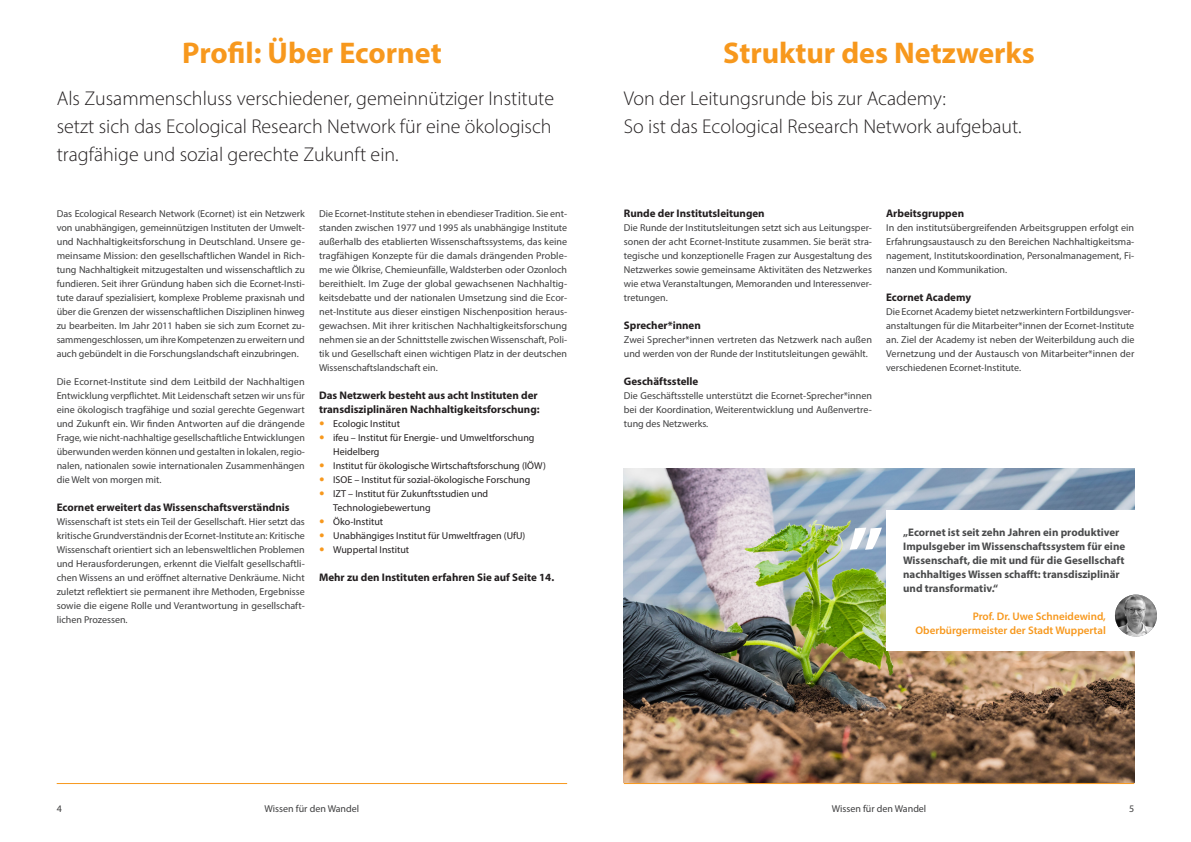
<style>
.page{position:relative;width:1191px;height:842px;background:#fff}
.page>*{position:absolute;margin:0;border:0;box-sizing:border-box;transform-origin:0 0}
.t1{font:700 30px "Myriad Pro";color:#f7981d}
.intro{font:300 20px/28px "Myriad Pro";color:#231f20;text-align:justify}
.zwischenhead{font:700 11px/14px "Myriad Pro";color:#231f20}
.zwischenhead-2{font:700 11px/14px "Myriad Pro";color:#4b4c4d}
.zwischenhead-3{font:600 11px/14px "Myriad Pro";color:#f7981d;text-align:right}
.copy{font:10px/14px "Myriad Pro";color:#3e3e3f;text-align:justify}
.t2{font:10px/14px "Myriad Pro";color:#231f20}
</style>
<div class="page">
<img style="left:624px;top:469px;width:510px;height:314px">
<div style="left:886px;top:511px;width:271px;height:140px;background:#fff"></div>
<img style="left:1115px;top:595px;width:42px;height:42px;border-radius:21px">
<svg style="left:849px;top:528px;width:33px;height:22px"></svg>
<hr style="left:57px;top:783px;width:510px;height:1px;background:#f7981d">
<hr style="left:624px;top:783px;width:510px;height:1px;background:#f7981d">
<p class="t1" style="left:182px;top:33px;width:261px">Profil: Über Ecornet</p>
<p class="intro" style="left:57px;top:84px;width:499px">Als Zusammenschluss verschiedener, gemeinnütziger Institute setzt sich das Ecological Research Network für eine ökologisch tragfähige und sozial gerechte Zukunft ein.</p>
<p class="copy" style="left:57px;top:206px;width:250px">Das Ecological Research Network (Ecornet) ist ein Netzwerk von unabhängigen, gemeinnützigen Instituten der Umwelt&shy;und Nachhaltigkeitsforschung in Deutschland. Unsere ge&shy;meinsame Mission: den gesellschaftlichen Wandel in Rich&shy;tung Nachhaltigkeit mitzugestalten und wissenschaftlich zu fundieren. Seit ihrer Gründung haben sich die Ecornet-Insti&shy;tute darauf spezialisiert, komplexe Probleme praxisnah und über die Grenzen der wissenschaftlichen Disziplinen hinweg zu bearbeiten. Im Jahr 2011 haben sie sich zum Ecornet zu&shy;sammengeschlossen, um ihre Kompetenzen zu erweitern und auch gebündelt in die Forschungslandschaft einzubringen.</p>
<p class="copy" style="left:57px;top:374px;width:250px">Die Ecornet-Institute sind dem Leitbild der Nachhaltigen Entwicklung verpflichtet. Mit Leidenschaft setzen wir uns für eine ökologisch tragfähige und sozial gerechte Gegenwart und Zukunft ein. Wir finden Antworten auf die drängende Frage, wie nicht-nachhaltige gesellschaftliche Entwicklungen überwunden werden können und gestalten in lokalen, regio&shy;nalen, nationalen sowie internationalen Zusammenhängen die Welt von morgen mit.</p>
<p class="zwischenhead" style="left:57px;top:499px;width:234px">Ecornet erweitert das Wissenschaftsverständnis</p>
<p class="copy" style="left:57px;top:514px;width:250px">Wissenschaft ist stets ein Teil der Gesellschaft. Hier setzt das kritische Grundverständnis der Ecornet-Institute an: Kritische Wissenschaft orientiert sich an lebensweltlichen Problemen und Herausforderungen, erkennt die Vielfalt gesellschaftli&shy;chen Wissens an und eröffnet alternative Denkräume. Nicht zuletzt reflektiert sie permanent ihre Methoden, Ergebnisse sowie die eigene Rolle und Verantwortung in gesellschaft&shy;lichen Prozessen.</p>
<p class="copy" style="left:319px;top:206px;width:250px">Die Ecornet-Institute stehen in ebendieser Tradition. Sie ent&shy;standen zwischen 1977 und 1995 als unabhängige Institute außerhalb des etablierten Wissenschaftssystems, das keine tragfähigen Konzepte für die damals drängenden Proble&shy;me wie Ölkrise, Chemieunfälle, Waldsterben oder Ozonloch bereithielt. Im Zuge der global gewachsenen Nachhaltig&shy;keitsdebatte und der nationalen Umsetzung sind die Ecor&shy;net-Institute aus dieser einstigen Nischenposition heraus&shy;gewachsen. Mit ihrer kritischen Nachhaltigkeitsforschung nehmen sie an der Schnittstelle zwischen Wissenschaft, Poli&shy;tik und Gesellschaft einen wichtigen Platz in der deutschen Wissenschaftslandschaft ein.</p>
<p class="zwischenhead" style="left:319px;top:387px;width:222px">Das Netzwerk besteht aus acht Instituten der transdisziplinären Nachhaltigkeitsforschung:</p>
<p class="t2" style="left:333px;top:416px;width:68px">Ecologic Institut</p>
<p class="t2" style="left:333px;top:430px;width:203px">ifeu – Institut für Energie- und Umweltforschung<br>Heidelberg</p>
<p class="t2" style="left:333px;top:458px;width:214px">Institut für ökologische Wirtschaftsforschung (IÖW)</p>
<p class="t2" style="left:333px;top:472px;width:198px">ISOE – Institut für sozial-ökologische Forschung</p>
<p class="t2" style="left:333px;top:486px;width:157px">IZT – Institut für Zukunftsstudien und<br>Technologiebewertung</p>
<p class="t2" style="left:333px;top:514px;width:52px">Öko-Institut</p>
<p class="t2" style="left:333px;top:528px;width:194px">Unabhängiges Institut für Umweltfragen (UfU)</p>
<p class="t2" style="left:333px;top:542px;width:78px">Wuppertal Institut</p>
<p class="zwischenhead" style="left:319px;top:569px;width:237px">Mehr zu den Instituten erfahren Sie auf Seite 14.</p>
<p class="t1" style="left:723px;top:33px;width:313px">Struktur des Netzwerks</p>
<p class="intro" style="left:624px;top:84px;width:399px">Von der Leitungsrunde bis zur Academy:<br>So ist das Ecological Research Network aufgebaut.</p>
<p class="zwischenhead" style="left:624px;top:205px;width:142px">Runde der Institutsleitungen</p>
<p class="copy" style="left:624px;top:220px;width:250px">Die Runde der Institutsleitungen setzt sich aus Leitungsper&shy;sonen der acht Ecornet-Institute zusammen. Sie berät stra&shy;tegische und konzeptionelle Fragen zur Ausgestaltung des Netzwerkes sowie gemeinsame Aktivitäten des Netzwerkes wie etwa Veranstaltungen, Memoranden und Interessenver&shy;tretungen.</p>
<p class="zwischenhead" style="left:624px;top:317px;width:78px">Sprecher*innen</p>
<p class="copy" style="left:624px;top:332px;width:250px">Zwei Sprecher*innen vertreten das Netzwerk nach außen und werden von der Runde der Institutsleitungen gewählt.</p>
<p class="zwischenhead" style="left:624px;top:373px;width:76px">Geschäftsstelle</p>
<p class="copy" style="left:624px;top:388px;width:250px">Die Geschäftsstelle unterstützt die Ecornet-Sprecher*innen bei der Koordination, Weiterentwicklung und Außenvertre&shy;tung des Netzwerks.</p>
<p class="zwischenhead" style="left:886px;top:205px;width:79px">Arbeitsgruppen</p>
<p class="copy" style="left:886px;top:220px;width:250px">In den institutsübergreifenden Arbeitsgruppen erfolgt ein Erfahrungsaustausch zu den Bereichen Nachhaltigkeitsma&shy;nagement, Institutskoordination, Personalmanagement, Fi&shy;nanzen und Kommunikation.</p>
<p class="zwischenhead" style="left:886px;top:289px;width:86px">Ecornet Academy</p>
<p class="copy" style="left:886px;top:304px;width:250px">Die Ecornet Academy bietet netzwerkintern Fortbildungsver&shy;anstaltungen für die Mitarbeiter*innen der Ecornet-Institute an. Ziel der Academy ist neben der Weiterbildung auch die Vernetzung und der Austausch von Mitarbeiter*innen der verschiedenen Ecornet-Institute.</p>
<p class="zwischenhead-2" style="left:903px;top:525px;width:224px">„Ecornet ist seit zehn Jahren ein produktiver Impulsgeber im Wissenschaftssystem für eine Wissenschaft, die mit und für die Gesellschaft nachhaltiges Wissen schafft: transdisziplinär und transformativ.“</p>
<p class="zwischenhead-3" style="left:915px;top:609px;width:192px">Prof. Dr. Uwe Schneidewind,<br>Oberbürgermeister der Stadt Wuppertal</p>
<p class="copy" style="left:57px;top:802px;width:7px">4</p>
<p class="copy" style="left:265px;top:802px;width:96px">Wissen für den Wandel</p>
<p class="copy" style="left:831px;top:802px;width:96px">Wissen für den Wandel</p>
<p class="copy" style="left:1129px;top:802px;width:7px">5</p>
</div>
